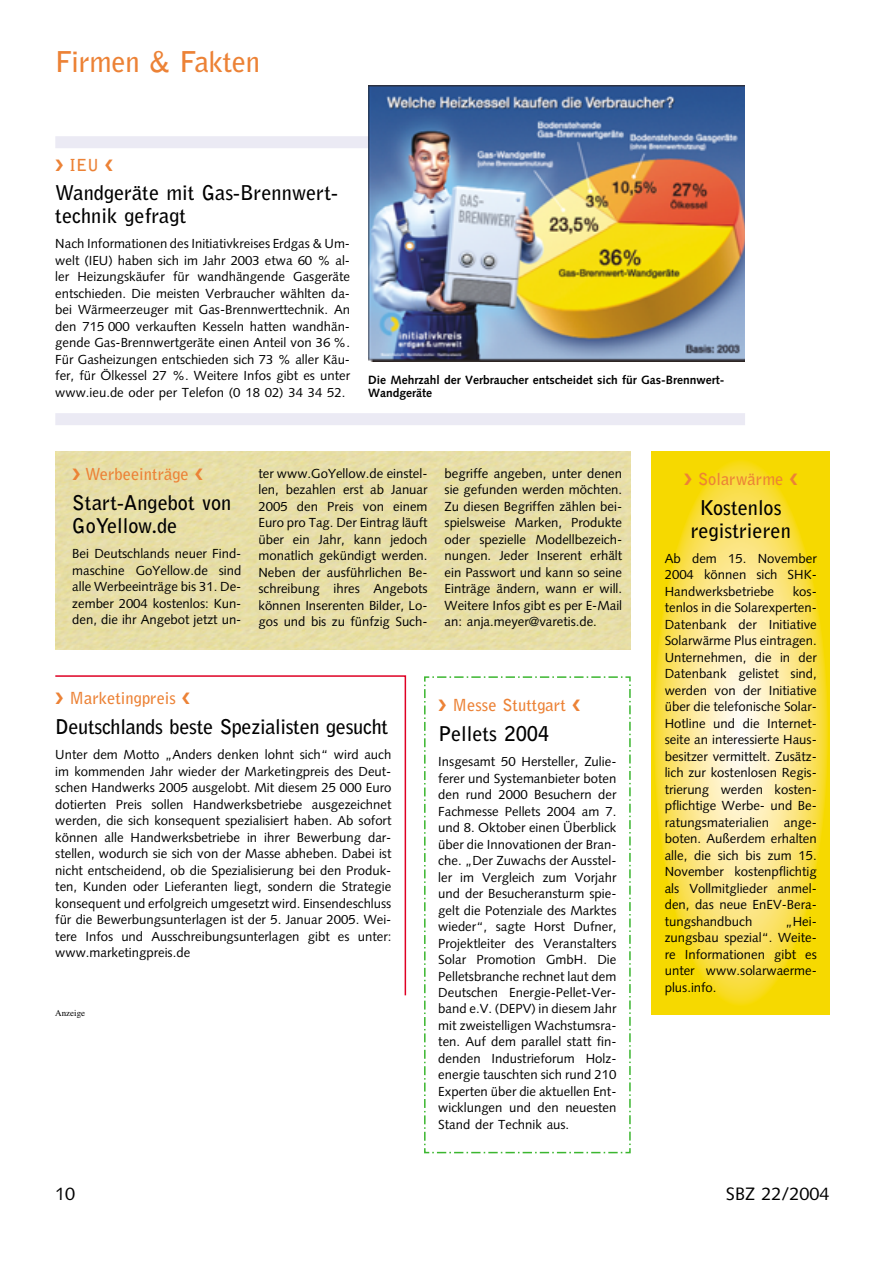
<style>
.page{position:relative;width:893px;height:1263px;background:#fff}
.page>*{position:absolute;margin:0;border:0;box-sizing:border-box;transform-origin:0 0}
.t1{font:700 28.5px "Bell Gothic";letter-spacing:-.01em;color:#ec8236}
.t2{font:700 20.25px/23.2px "Bell Gothic";color:#000}
.t3{font:18px "Syntax";color:#000}
.t4{font:700 16.5px "Bell Gothic";color:#ec8236}
.t5{font:13.2px/16.5px "Syntax";color:#000;text-align:justify}
.t6{font:700 12px/13.5px "Syntax";color:#000}
.t7{font:9px "Times";color:#000}
</style>
<div class="page">
<img style="left:55px;top:452px;width:575px;height:198px">
<div style="left:55px;top:136px;width:336px;height:12px;background:#ebeaf4"></div>
<img style="left:368px;top:85px;width:376px;height:277px">
<div style="left:55px;top:413px;width:690px;height:12px;background:#ebeaf4"></div>
<svg style="left:652px;top:452px;width:177px;height:562px;background:#f8de3d"></svg>
<div style="left:689px;top:572px;width:103px;height:322px;background:#fde999;border-radius:50%"></div>
<div style="left:691px;top:579px;width:99px;height:308px;background:#feea9e;border-radius:50%"></div>
<div style="left:696px;top:594px;width:89px;height:278px;background:#feeda9;border-radius:50%"></div>
<div style="left:698px;top:601px;width:85px;height:264px;background:#feedad;border-radius:50%"></div>
<div style="left:703px;top:616px;width:75px;height:234px;background:#ffefb7;border-radius:50%"></div>
<div style="left:705px;top:623px;width:71px;height:220px;background:#fff0bb;border-radius:50%"></div>
<div style="left:707px;top:629px;width:66px;height:207px;background:#fff1bf;border-radius:50%"></div>
<div style="left:708px;top:632px;width:65px;height:202px;background:#fff1c1;border-radius:50%"></div>
<div style="left:710px;top:638px;width:61px;height:190px;background:#fff2c5;border-radius:50%"></div>
<div style="left:712px;top:645px;width:57px;height:176px;background:#fff3c9;border-radius:50%"></div>
<div style="left:714px;top:650px;width:53px;height:165px;background:#fff4cd;border-radius:50%"></div>
<div style="left:716px;top:657px;width:49px;height:152px;background:#fff5d1;border-radius:50%"></div>
<div style="left:718px;top:664px;width:45px;height:138px;background:#fff6d6;border-radius:50%"></div>
<div style="left:720px;top:669px;width:41px;height:128px;background:#fff7da;border-radius:50%"></div>
<div style="left:722px;top:676px;width:37px;height:114px;background:#fff7de;border-radius:50%"></div>
<div style="left:724px;top:682px;width:32px;height:102px;background:#fff8e2;border-radius:50%"></div>
<div style="left:727px;top:690px;width:27px;height:86px;background:#fff9e6;border-radius:50%"></div>
<div style="left:729px;top:697px;width:23px;height:72px;background:#fffaea;border-radius:50%"></div>
<div style="left:731px;top:703px;width:19px;height:60px;background:#fffbee;border-radius:50%"></div>
<div style="left:733px;top:710px;width:15px;height:46px;background:#fffcf2;border-radius:50%"></div>
<div style="left:735px;top:716px;width:11px;height:33px;background:#fffcf6;border-radius:50%"></div>
<div style="left:737px;top:723px;width:7px;height:20px;background:#fffdfa;border-radius:50%"></div>
<svg style="left:55px;top:675px;width:352px;height:321px"></svg>
<svg style="left:56px;top:693px;width:7px;height:11px"></svg>
<svg style="left:182px;top:693px;width:8px;height:11px"></svg>
<svg style="left:73px;top:469px;width:7px;height:11px"></svg>
<svg style="left:195px;top:469px;width:7px;height:11px"></svg>
<svg style="left:424px;top:676px;width:206px;height:477px"></svg>
<svg style="left:684px;top:474px;width:7px;height:11px"></svg>
<svg style="left:789px;top:474px;width:8px;height:11px"></svg>
<h1 class="t1" style="left:55px;top:51px;width:206px">Firmen &amp; Fakten</h1>
<p class="t4" style="left:70px;top:158px;width:31px">IEU</p>
<h2 class="t2" style="left:55px;top:183px;width:284px">Wandgeräte mit Gas-Brennwert&shy;technik gefragt</h2>
<p class="t5" style="left:55px;top:237px;width:296px">Nach Informationen des Initiativkreises Erdgas &amp; Um&shy;welt (IEU) haben sich im Jahr 2003 etwa 60 % al&shy;ler Heizungskäufer für wandhängende Gasgeräte entschieden. Die meisten Verbraucher wählten da&shy;bei Wärmeerzeuger mit Gas-Brennwerttechnik. An den 715 000 verkauften Kesseln hatten wandhän&shy;gende Gas-Brennwertgeräte einen Anteil von 36 %.<br>Für Gasheizungen entschieden sich 73 % aller Käu&shy;fer, für Ölkessel 27 %. Weitere Infos gibt es unter www.ieu.de oder per Telefon (0 18 02) 34 34 52.</p>
<p class="t6" style="left:368px;top:374px;width:358px">Die Mehrzahl der Verbraucher entscheidet sich für Gas-Brennwert-<br>Wandgeräte</p>
<p class="t4" style="left:85px;top:468px;width:105px">Werbeeinträge</p>
<h2 class="t2" style="left:72px;top:493px;width:160px">Start-Angebot von<br>GoYellow.de</h2>
<p class="t5" style="left:72px;top:547px;width:171px">Bei Deutschlands neuer Find&shy;maschine GoYellow.de sind alle Werbeeinträge bis 31. De&shy;zember 2004 kostenlos: Kun&shy;den, die ihr Angebot jetzt un-</p>
<p class="t5" style="left:258px;top:466px;width:171px">ter www.GoYellow.de einstel&shy;len, bezahlen erst ab Januar 2005 den Preis von einem Euro pro Tag. Der Eintrag läuft über ein Jahr, kann jedoch monatlich gekündigt werden.<br>Neben der ausführlichen Be&shy;schreibung ihres Angebots können Inserenten Bilder, Lo&shy;gos und bis zu fünfzig Such-</p>
<p class="t5" style="left:444px;top:466px;width:179px">begriffe angeben, unter denen sie gefunden werden möchten.<br>Zu diesen Begriffen zählen bei&shy;spielsweise Marken, Produkte oder spezielle Modellbezeich&shy;nungen. Jeder Inserent erhält ein Passwort und kann so seine Einträge ändern, wann er will.<br>Weitere Infos gibt es per E-Mail an: anja.meyer@varetis.de.</p>
<p class="t4" style="left:70px;top:692px;width:108px">Marketingpreis</p>
<h2 class="t2" style="left:55px;top:717px;width:334px">Deutschlands beste Spezialisten gesucht</h2>
<p class="t5" style="left:55px;top:748px;width:337px">Unter dem Motto „Anders denken lohnt sich“ wird auch im kommenden Jahr wieder der Marketingpreis des Deut&shy;schen Handwerks 2005 ausgelobt. Mit diesem 25 000 Euro dotierten Preis sollen Handwerksbetriebe ausgezeichnet werden, die sich konsequent spezialisiert haben. Ab sofort können alle Handwerksbetriebe in ihrer Bewerbung dar&shy;stellen, wodurch sie sich von der Masse abheben. Dabei ist nicht entscheidend, ob die Spezialisierung bei den Produk&shy;ten, Kunden oder Lieferanten liegt, sondern die Strategie konsequent und erfolgreich umgesetzt wird. Einsendeschluss für die Bewerbungsunterlagen ist der 5. Januar 2005. Wei&shy;tere Infos und Ausschreibungsunterlagen gibt es unter: www.marketingpreis.de</p>
<p class="t7" style="left:55px;top:1009px;width:31px">Anzeige</p>
<p class="t4" style="left:452px;top:699px;width:115px">Messe Stuttgart</p>
<h2 class="t2" style="left:438px;top:724px;width:113px">Pellets 2004</h2>
<p class="t5" style="left:438px;top:754px;width:180px">Insgesamt 50 Hersteller, Zulie&shy;ferer und Systemanbieter boten den rund 2000 Besuchern der Fachmesse Pellets 2004 am 7. und 8. Oktober einen Überblick über die Innovationen der Bran&shy;che. „Der Zuwachs der Ausstel&shy;ler im Vergleich zum Vorjahr und der Besucheransturm spie&shy;gelt die Potenziale des Marktes wieder“, sagte Horst Dufner, Projektleiter des Veranstalters Solar Promotion GmbH. Die Pelletsbranche rechnet laut dem Deutschen Energie-Pellet-Ver&shy;band e.V. (DEPV) in diesem Jahr mit zweistelligen Wachstumsra&shy;ten. Auf dem parallel statt fin&shy;denden Industrieforum Holz&shy;energie tauschten sich rund 210<br>Experten über die aktuellen Ent&shy;wicklungen und den neuesten Stand der Technik aus.</p>
<p class="t4" style="left:698px;top:473px;width:87px">Solarwärme</p>
<h2 class="t2" style="left:690px;top:497px;width:102px;text-align:center">Kostenlos registrieren</h2>
<p class="t5" style="left:664px;top:551px;width:154px">Ab dem 15. November 2004 können sich SHK-Handwerksbetriebe</p>
<p class="t5" style="left:664px;top:584px;width:154px;text-indent:128px">kos&shy;tenlos in die Solarexperten-Datenbank der Initiative Solarwärme Plus eintragen.<br>Unternehmen, die in der Datenbank gelistet sind, werden von der Initiative über die telefonische Solar-Hotline und die Internet&shy;seite an interessierte Haus&shy;besitzer vermittelt. Zusätz&shy;lich zur kostenlosen Regis&shy;trierung werden kosten&shy;pflichtige Werbe- und Be&shy;ratungsmaterialien ange&shy;boten. Außerdem erhalten alle, die sich bis zum 15.<br>November kostenpflichtig als Vollmitglieder anmel&shy;den, das neue EnEV-Bera&shy;tungshandbuch</p>
<p class="t5" style="left:664px;top:914px;width:154px;text-indent:121px">„Hei&shy;zungsbau spezial“. Weite&shy;re Informationen gibt es unter www.solarwaerme&shy;plus.info.</p>
<h3 class="t3" style="left:55px;top:1186px;width:22px">10</h3>
<h3 class="t3" style="left:726px;top:1186px;width:105px">SBZ 22/2004</h3>
</div>
